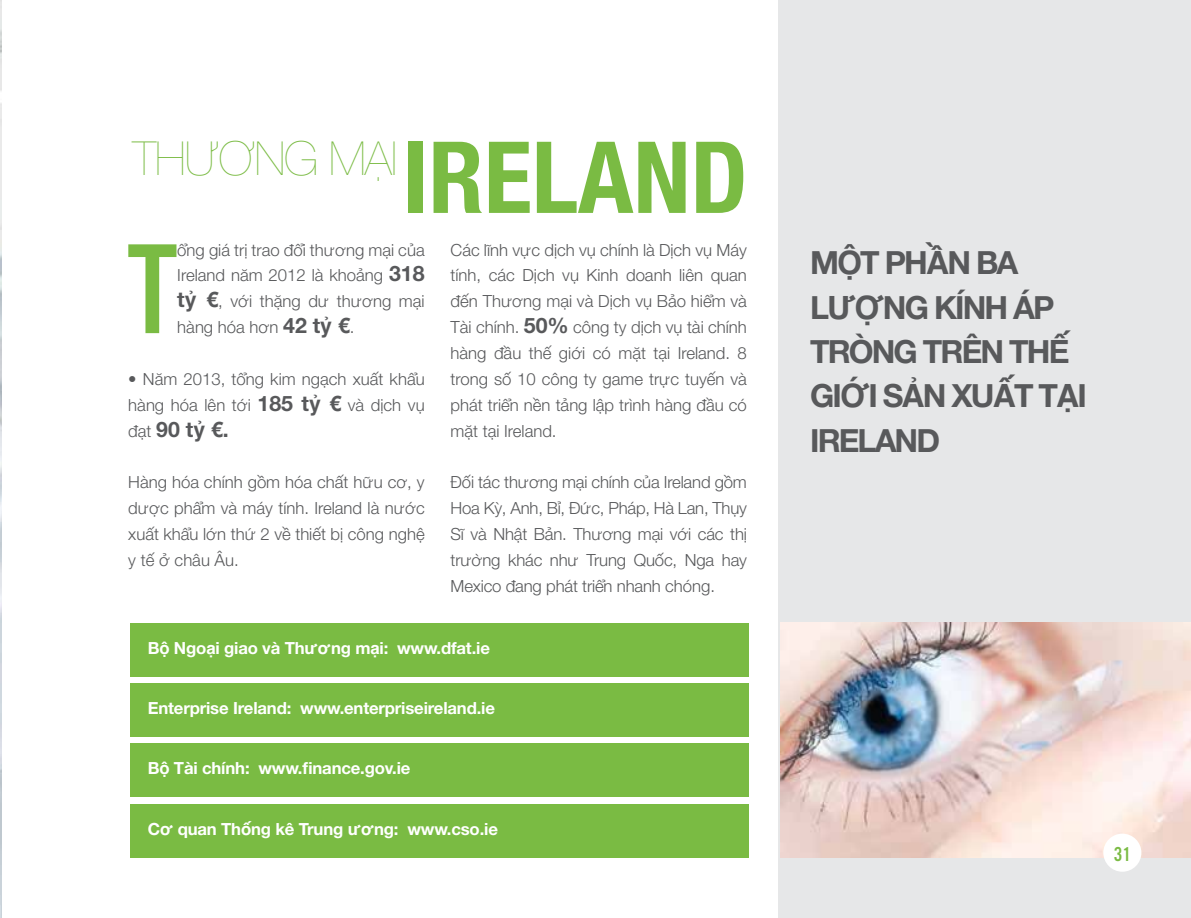
<style>
.page{position:relative;width:1191px;height:918px;background:#fff}
.page>*{position:absolute;margin:0;border:0;box-sizing:border-box;transform-origin:0 0}
.t1{font:133px "UTM Alter Gothic";color:#7abb43}
.t2{font:700 condensed 99.58px "Helvetica Neue";color:#7abb43}
.t3{font:200 46.9px "Helvetica Neue";color:#7abb43}
.t4{font:700 32.02px/44.4px "Helvetica Neue";letter-spacing:-.06em;color:#58595b}
.t5{font:700 21.35px "Helvetica Neue";color:#58595b}
.t6{font:20.82px "UTM Alter Gothic";color:#7abb43}
.t7{font:300 16.8px/25.9px "Helvetica Neue";color:#58595b;text-align:justify}
.t8{font:700 16.8px "Helvetica Neue";letter-spacing:-.01em;color:#fff}
.s1{font-weight:700;font-size:21.35px}
.s2{font-weight:300;font-size:16.8px}
</style>
<div class="page">
<div style="left:778px;top:0;width:413px;height:918px;background:#e6e7e8"></div>
<img style="left:780px;top:622px;width:411px;height:235px">
<img style="left:0;top:0;width:1px;height:918px">
<div style="left:131px;top:743px;width:618px;height:54px;background:#7abb43"></div>
<div style="left:131px;top:803px;width:618px;height:54px;background:#7abb43"></div>
<div style="left:131px;top:622px;width:618px;height:54px;background:#7abb43"></div>
<div style="left:131px;top:683px;width:618px;height:54px;background:#7abb43"></div>
<div style="left:1103px;top:833px;width:38px;height:38px;background:#fff;border-radius:50%"></div>
<h3 class="t3" style="left:133px;top:122px;width:86px">THƯƠNG</h3>
<h3 class="t3" style="left:329px;top:122px;width:69px">MẠI</h3>
<h2 class="t2" style="left:403px;top:95px;width:79px">IRELAND</h2>
<h1 class="t1" style="left:127px;top:200px;width:51px">T</h1>
<p class="t7" style="left:177px;top:236px;width:249px">ổng giá trị trao đổi thương mại của Ireland năm 2012 là khoảng <span class="s1">318 tỷ €</span>, với thặng dư thương mại hàng hóa hơn <span class="s1">42 tỷ €</span>.</p>
<p class="t7" style="left:128px;top:365px;width:298px">• Năm 2013, tổng kim ngạch xuất khẩu hàng hóa lên tới <span class="s1">185 tỷ €</span> và dịch vụ</p>
<p class="t5" style="left:128px;top:412px;width:102px"><span class="s2">đạt</span> 90 tỷ €.</p>
<p class="t7" style="left:128px;top:468px;width:298px">Hàng hóa chính gồm hóa chất hữu cơ, y dược phẩm và máy tính. Ireland là nước xuất khẩu lớn thứ 2 về thiết bị công nghệ y tế ở châu Âu.</p>
<p class="t7" style="left:450px;top:236px;width:298px">Các lĩnh vực dịch vụ chính là Dịch vụ Máy tính, các Dịch vụ Kinh doanh liên quan đến Thương mại và Dịch vụ Bảo hiểm và Tài chính. <span class="s1">50%</span> công ty dịch vụ tài chính hàng đầu thế giới có mặt tại Ireland. 8 trong số 10 công ty game trực tuyến và phát triển nền tảng lập trình hàng đầu có mặt tại Ireland.</p>
<p class="t7" style="left:450px;top:468px;width:298px">Đối tác thương mại chính của Ireland gồm Hoa Kỳ, Anh, Bỉ, Đức, Pháp, Hà Lan, Thụy Sĩ và Nhật Bản. Thương mại với các thị trường khác như Trung Quốc, Nga hay Mexico đang phát triển nhanh chóng.</p>
<p class="t8" style="left:148px;top:634px;width:344px">Bộ Ngoại giao và Thương mại: www.dfat.ie</p>
<p class="t8" style="left:148px;top:694px;width:349px">Enterprise Ireland: www.enterpriseireland.ie</p>
<p class="t8" style="left:148px;top:755px;width:264px">Bộ Tài chính: www.finance.gov.ie</p>
<p class="t8" style="left:148px;top:815px;width:351px">Cơ quan Thống kê Trung ương: www.cso.ie</p>
<h3 class="t4" style="left:810px;top:241px;width:97px">Một phầ</h3>
<h3 class="t4" style="left:810px;top:241px;width:239px;text-indent:137px">n ba lượng kính áp tròng trên thế giới</h3>
<h3 class="t4" style="left:810px;top:375px;width:274px;text-indent:73px">sản xuất tại<br>Ireland</h3>
<p class="t6" style="left:1113px;top:840px;width:19px">31</p>
</div>
